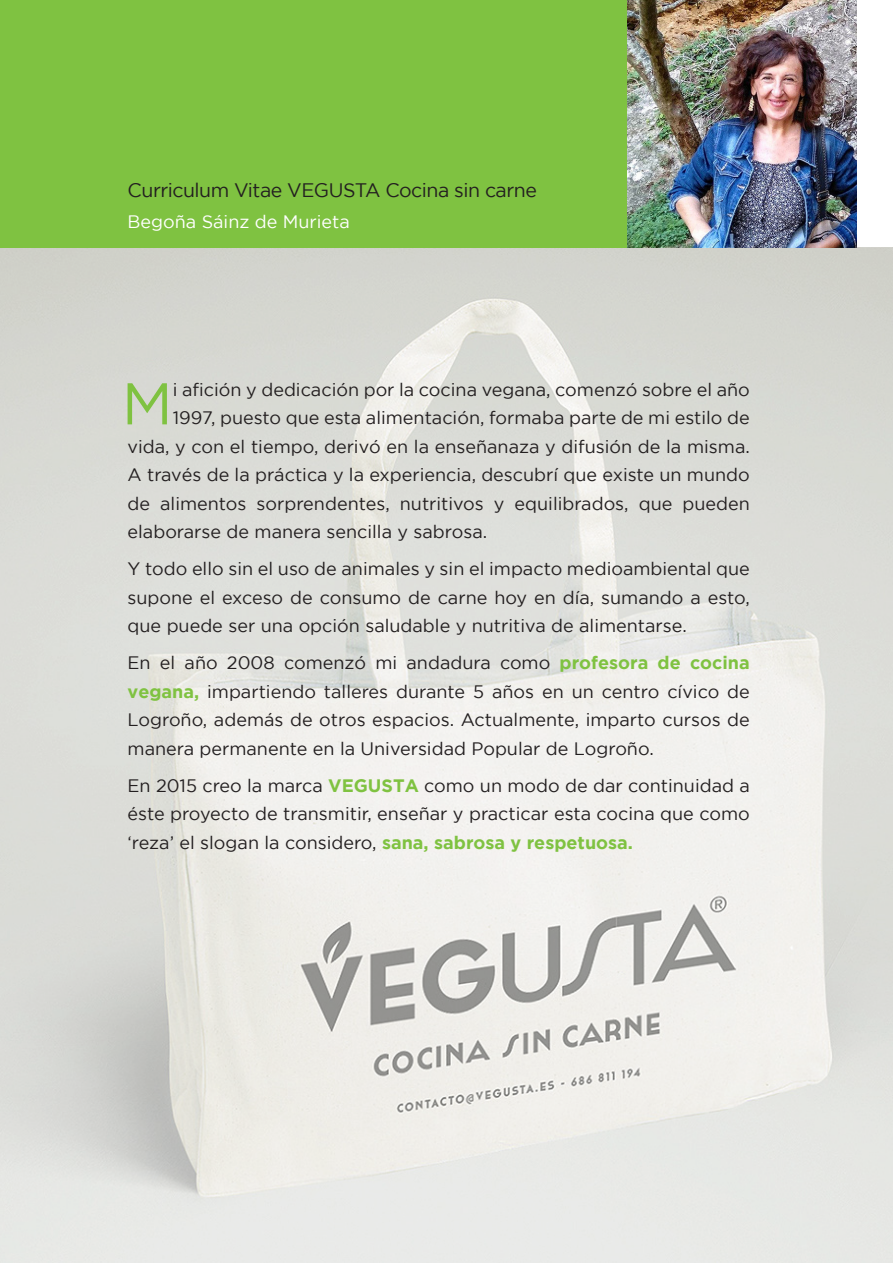
<style>
.page{position:relative;width:893px;height:1263px;background:#fff}
.page>*{position:absolute;margin:0;border:0;box-sizing:border-box;transform-origin:0 0}
.t1{font:58.65px "Gotham";color:#7fc241}
.t2{font:19.5px "Gotham";letter-spacing:-.025em;color:#231f20}
.t3{font:18px/28.5px "Gotham";color:#231f20;text-align:justify}
.t4{font:18px "Gotham";color:#fff}
.s1{font-weight:700;color:#7fc241}
</style>
<div class="page">
<img style="left:0;top:248px;width:893px;height:1015px">
<div style="left:0;top:0;width:733px;height:248px;background:#7fc241"></div>
<img style="left:627px;top:0;width:230px;height:248px">
<p class="t2" style="left:128px;top:180px;width:411px">Curriculum Vitae VEGUSTA Cocina sin carne</p>
<p class="t4" style="left:128px;top:212px;width:224px">Begoña Sáinz de Murieta</p>
<p class="t1" style="left:122px;top:371px;width:52px">M</p>
<p class="t3" style="left:173px;top:375px;width:579px">i afición y dedicación por la cocina vegana, comenzó sobre el año</p>
<p class="t3" style="left:173px;top:403px;width:579px">1997, puesto que esta alimentación, formaba parte de mi estilo de</p>
<p class="t3" style="left:128px;top:432px;width:624px">vida, y con el tiempo, derivó en la enseñanaza y difusión de la misma.</p>
<p class="t3" style="left:128px;top:460px;width:624px">A través de la práctica y la experiencia, descubrí que existe un mundo</p>
<p class="t3" style="left:128px;top:489px;width:624px">de alimentos sorprendentes, nutritivos y equilibrados, que pueden</p>
<p class="t3" style="left:128px;top:517px;width:361px">elaborarse de manera sencilla y sabrosa.</p>
<p class="t3" style="left:128px;top:554px;width:624px">Y todo ello sin el uso de animales y sin el impacto medioambiental que supone el exceso de consumo de carne hoy en día, sumando a esto, que puede ser una opción saludable y nutritiva de alimentarse.</p>
<p class="t3" style="left:128px;top:648px;width:624px">En el año 2008 comenzó mi andadura como <span class="s1">profesora de cocina vegana,</span> impartiendo talleres durante 5 años en un centro cívico de Logroño, además de otros espacios. Actualmente, imparto cursos de manera permanente en la Universidad Popular de Logroño.</p>
<p class="t3" style="left:128px;top:771px;width:624px">En 2015 creo la marca <span class="s1">VEGUSTA</span> como un modo de dar continuidad a éste proyecto de transmitir, enseñar y practicar esta cocina que como ‘reza’ el slogan la considero, <span class="s1">sana, sabrosa y respetuosa.</span></p>
</div>
